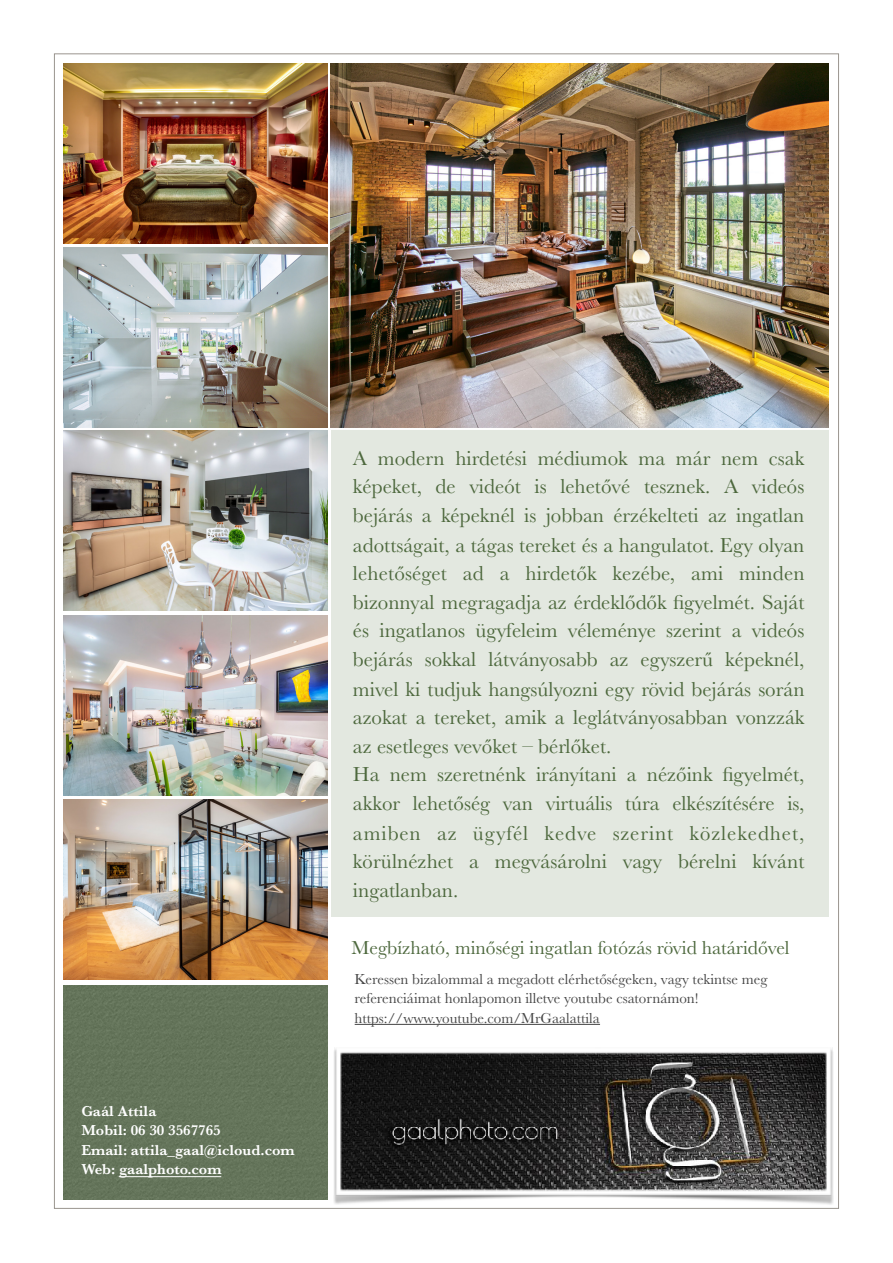
<style>
.page{position:relative;width:893px;height:1263px;background:#fff}
.page>*{position:absolute;margin:0;border:0;box-sizing:border-box;transform-origin:0 0}
.t1{font:21px/28.8px "Baskerville";color:#4d683d}
.t2{font:19.5px "Baskerville";color:#4d683d}
.t3{font:15px/19.5px "Baskerville";color:#444}
.t4{font:600 15px/19.5px "Baskerville";color:#fff}
</style>
<div class="page">
<hr style="left:355px;top:1024px;width:245px;height:1px;background:#444">
<div style="left:63px;top:986px;width:265px;height:214px;background:#64745a"></div>
<hr style="left:119px;top:1176px;width:102px;height:1px;background:#fff">
<img style="left:63px;top:431px;width:264px;height:180px">
<img style="left:63px;top:247px;width:264px;height:180px">
<img style="left:330px;top:63px;width:498px;height:365px">
<img style="left:63px;top:63px;width:264px;height:180px">
<div style="left:331px;top:431px;width:498px;height:486px;background:#e3e8e0"></div>
<img style="left:334px;top:1048px;width:500px;height:157px">
<img style="left:63px;top:615px;width:264px;height:180px">
<img style="left:63px;top:800px;width:264px;height:180px">
<p class="t4" style="left:81px;top:1101px;width:215px">Gaál Attila<br>Mobil: 06 30 3567765<br>Email: attila_gaal@icloud.com<br>Web: gaalphoto.com</p>
<p class="t1" style="left:353px;top:444px;width:453px">A modern hirdetési médiumok ma már nem csak képeket, de videót is lehetővé tesznek. A videós bejárás a képeknél is jobban érzékelteti az ingatlan adottságait, a tágas tereket és a hangulatot. Egy olyan lehetőséget ad a hirdetők kezébe, ami minden bizonnyal megragadja az érdeklődők figyelmét. Saját és ingatlanos ügyfeleim véleménye szerint a videós bejárás sokkal látványosabb az egyszerű képeknél, mivel ki tudjuk hangsúlyozni egy rövid bejárás során azokat a tereket, amik a leglátványosabban vonzzák az esetleges vevőket – bérlőket.<br>Ha nem szeretnénk irányítani a nézőink figyelmét, akkor lehetőség van virtuális túra elkészítésére is, amiben az ügyfél kedve szerint közlekedhet, körülnézhet a megvásárolni vagy bérelni kívánt ingatlanban.</p>
<p class="t2" style="left:351px;top:935px;width:440px">Megbízható, minőségi ingatlan fotózás rövid határidővel</p>
<p class="t3" style="left:354px;top:969px;width:415px">Keressen bizalommal a megadott elérhetőségeken, vagy tekintse meg referenciáimat honlapomon illetve youtube csatornámon! https://www.youtube.com/MrGaalattila</p>
</div>
